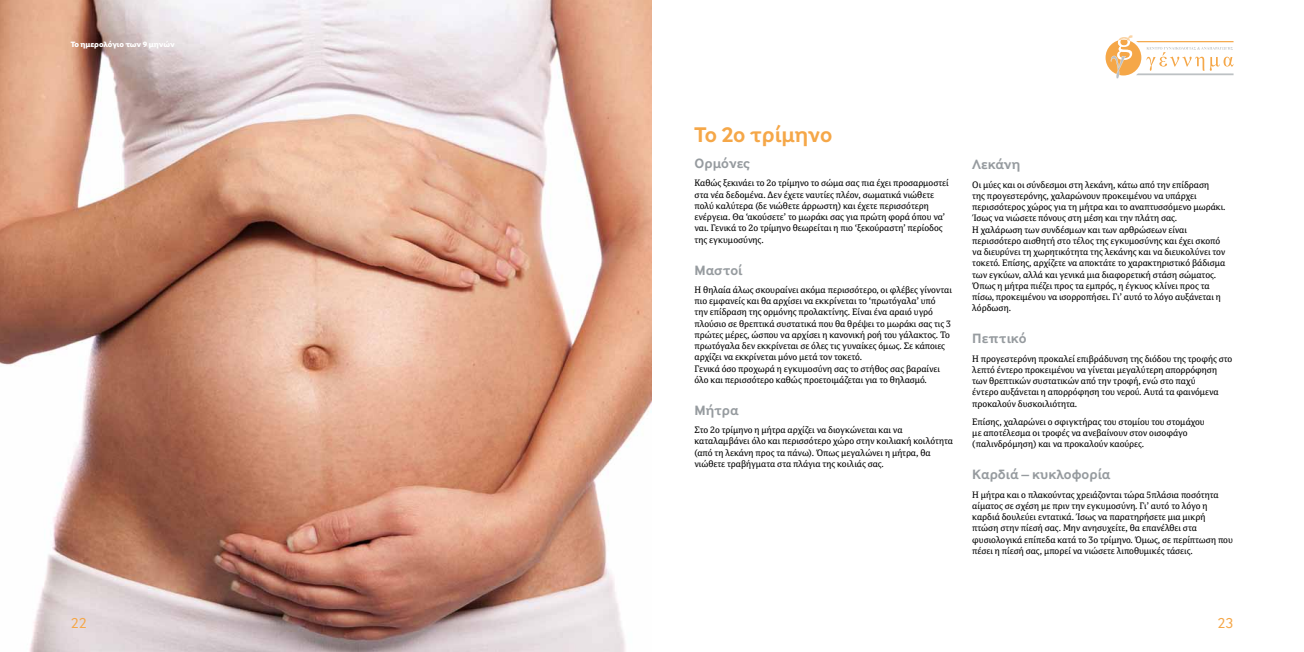
<style>
.page{position:relative;width:1304px;height:652px;background:#fff}
.page>*{position:absolute;margin:0;border:0;box-sizing:border-box;transform-origin:0 0}
.t1{font:700 22px "Inter Face Greek";color:#f5a748}
.t2{font:15px "Inter Face Greek";color:#f5a748}
.t3{font:700 14px "Inter Face Greek";color:#969b9f}
.t4{font:9px/11.2px "Cordale Grk";color:#000}
.t5{font:8px "Inter Face Greek X Bold";letter-spacing:-.005em;color:#fff}
</style>
<div class="page">
<img style="left:0;top:0;width:652px;height:652px">
<div style="left:1106px;top:40px;width:35px;height:35px;background:#f5a748;border-radius:50%"></div>
<svg style="left:1111px;top:35px;width:122px;height:44px"></svg>
<p class="t5" style="left:71px;top:39px;width:105px">Το ημερολόγιο των 9 μηνών</p>
<h1 class="t1" style="left:694px;top:122px;width:139px">Το 2ο τρίμηνο</h1>
<h3 class="t3" style="left:694px;top:155px;width:57px">Ορμόνες</h3>
<p class="t4" style="left:694px;top:178px;width:256px">Καθώς ξεκινάει το 2ο τρίμηνο το σώμα σας πια έχει προσαρμοστεί στα νέα δεδομένα. Δεν έχετε ναυτίες πλέον, σωματικά νιώθετε πολύ καλύτερα (δε νιώθετε άρρωστη) και έχετε περισσότερη ενέργεια. Θα ‘ακούσετε’ το μωράκι σας για πρώτη φορά όπου να’ ναι. Γενικά το 2ο τρίμηνο θεωρείται η πιο ‘ξεκούραστη’ περίοδος της εγκυμοσύνης.</p>
<h3 class="t3" style="left:694px;top:262px;width:49px">Μαστοί</h3>
<p class="t4" style="left:694px;top:284px;width:259px">Η θηλαία άλως σκουραίνει ακόμα περισσότερο, οι φλέβες γίνονται πιο εμφανείς και θα αρχίσει να εκκρίνεται το ‘πρωτόγαλα’ υπό<br>την επίδραση της ορμόνης προλακτίνης. Είναι ένα αραιό υγρό πλούσιο σε θρεπτικά συστατικά που θα θρέψει το μωράκι σας τις 3 πρώτες μέρες, ώσπου να αρχίσει η κανονική ροή του γάλακτος. Το πρωτόγαλα δεν εκκρίνεται σε όλες τις γυναίκες όμως. Σε κάποιες αρχίζει να εκκρίνεται μόνο μετά τον τοκετό.<br>Γενικά όσο προχωρά η εγκυμοσύνη σας το στήθος σας βαραίνει όλο και περισσότερο καθώς προετοιμάζεται για το θηλασμό.</p>
<h3 class="t3" style="left:694px;top:402px;width:46px">Μήτρα</h3>
<p class="t4" style="left:694px;top:424px;width:260px">Στο 2ο τρίμηνο η μήτρα αρχίζει να διογκώνεται και να καταλαμβάνει όλο και περισσότερο χώρο στην κοιλιακή κοιλότητα (από τη λεκάνη προς τα πάνω). Όπως μεγαλώνει η μήτρα, θα νιώθετε τραβήγματα στα πλάγια της κοιλιάς σας.</p>
<h3 class="t3" style="left:972px;top:157px;width:50px">Λεκάνη</h3>
<p class="t4" style="left:972px;top:179px;width:255px">Οι μύες και οι σύνδεσμοι στη λεκάνη, κάτω από την επίδραση<br>της προγεστερόνης, χαλαρώνουν προκειμένου να υπάρχει περισσότερος χώρος για τη μήτρα και το αναπτυσσόμενο μωράκι.<br>Ίσως να νιώσετε πόνους στη μέση και την πλάτη σας.<br>Η χαλάρωση των συνδέσμων και των αρθρώσεων είναι περισσότερο αισθητή στο τέλος της εγκυμοσύνης και έχει σκοπό να διευρύνει τη χωρητικότητα της λεκάνης και να διευκολύνει τον τοκετό. Επίσης, αρχίζετε να αποκτάτε το χαρακτηριστικό βάδισμα των εγκύων, αλλά και γενικά μια διαφορετική στάση σώματος.<br>Όπως η μήτρα πιέζει προς τα εμπρός, η έγκυος κλίνει προς τα πίσω, προκειμένου να ισορροπήσει. Γι’ αυτό το λόγο αυξάνεται η λόρδωση.</p>
<h3 class="t3" style="left:972px;top:331px;width:56px">Πεπτικό</h3>
<p class="t4" style="left:972px;top:353px;width:262px">Η προγεστερόνη προκαλεί επιβράδυνση της διόδου της τροφής στο λεπτό έντερο προκειμένου να γίνεται μεγαλύτερη απορρόφηση των θρεπτικών συστατικών από την τροφή, ενώ στο παχύ<br>έντερο αυξάνεται η απορρόφηση του νερού. Αυτά τα φαινόμενα προκαλούν δυσκοιλιότητα.</p>
<p class="t4" style="left:972px;top:416px;width:234px">Επίσης, χαλαρώνει ο σφιγκτήρας του στομίου του στομάχου με αποτέλεσμα οι τροφές να ανεβαίνουν στον οισοφάγο (παλινδρόμηση) και να προκαλούν καούρες.</p>
<h3 class="t3" style="left:972px;top:467px;width:140px">Καρδιά – κυκλοφορία</h3>
<p class="t4" style="left:972px;top:489px;width:262px">Η μήτρα και ο πλακούντας χρειάζονται τώρα 5πλάσια ποσότητα αίματος σε σχέση με πριν την εγκυμοσύνη. Γι’ αυτό το λόγο η καρδιά δουλεύει εντατικά. Ίσως να παρατηρήσετε μια μικρή πτώση στην πίεσή σας. Μην ανησυχείτε, θα επανέλθει στα φυσιολογικά επίπεδα κατά το 3ο τρίμηνο. Όμως, σε περίπτωση που πέσει η πίεσή σας, μπορεί να νιώσετε λιποθυμικές τάσεις.</p>
<h2 class="t2" style="left:71px;top:614px;width:18px">22</h2>
<h2 class="t2" style="left:1217px;top:614px;width:18px">23</h2>
</div>
